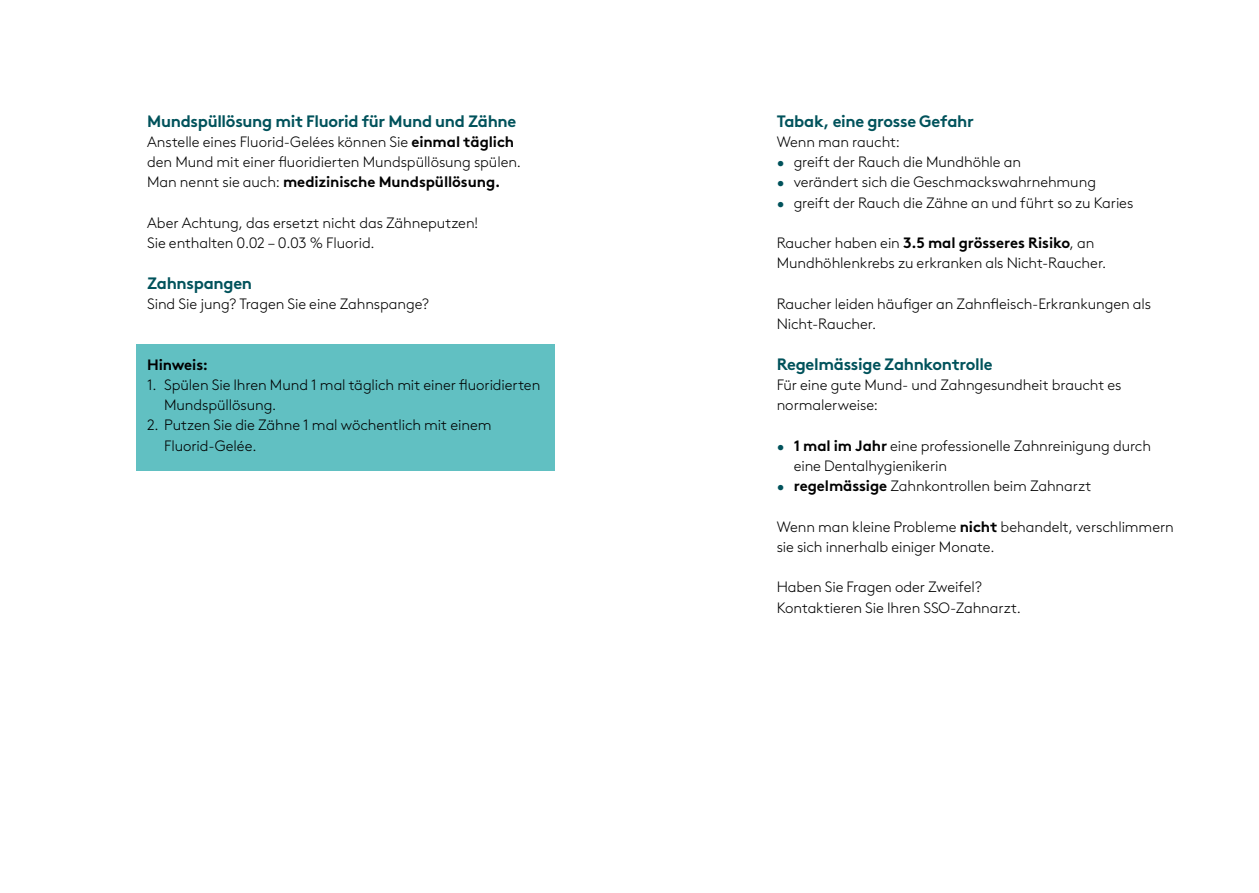
<style>
.page{position:relative;width:1259px;height:893px;background:#fff}
.page>*{position:absolute;margin:0;border:0;box-sizing:border-box;transform-origin:0 0}
.t1{font:700 16.5px "Brown Pro";letter-spacing:-.02em;color:#00525b}
.t2{font:300 15px/20.2px "Brown Pro";letter-spacing:-.005em;color:#000}
.t3{font:700 15px "Brown Pro";letter-spacing:-.01em;color:#000}
.s1{font-weight:700}
.s2{color:#00525b}
</style>
<div class="page">
<div style="left:136px;top:345px;width:419px;height:126px;background:#61c0c2"></div>
<p class="t1" style="left:147px;top:107px;width:371px">Mundspüllösung mit Fluorid für Mund und Zähne</p>
<p class="t2" style="left:147px;top:130px;width:375px">Anstelle eines Fluorid-Gelées können Sie <span class="s1">einmal täglich </span>den Mund mit einer fluoridierten Mundspüllösung spülen.<br>Man nennt sie auch: <span class="s1">medizinische Mundspüllösung.</span></p>
<p class="t2" style="left:147px;top:211px;width:332px">Aber Achtung, das ersetzt nicht das Zähneputzen!<br>Sie enthalten 0.02 – 0.03 % Fluorid.</p>
<p class="t1" style="left:147px;top:269px;width:107px">Zahnspangen</p>
<p class="t2" style="left:147px;top:292px;width:283px">Sind Sie jung? Tragen Sie eine Zahnspange?</p>
<p class="t3" style="left:147px;top:352px;width:63px">Hinweis:</p>
<p class="t2" style="left:164px;top:373px;width:378px;text-indent:-17px">1. Spülen Sie Ihren Mund 1 mal täglich mit einer fluoridierten<br>Mundspüllösung.</p>
<p class="t2" style="left:164px;top:414px;width:329px;text-indent:-17px">2. Putzen Sie die Zähne 1 mal wöchentlich mit einem<br>Fluorid-Gelée.</p>
<p class="t1" style="left:776px;top:107px;width:199px">Tabak, eine grosse Gefahr</p>
<p class="t2" style="left:776px;top:130px;width:125px">Wenn man raucht:</p>
<p class="t2" style="left:776px;top:151px;width:246px"><span class="s2">•</span> greift der Rauch die Mundhöhle an</p>
<p class="t2" style="left:776px;top:171px;width:321px"><span class="s2">•</span> verändert sich die Geschmackswahrnehmung</p>
<p class="t2" style="left:776px;top:191px;width:358px"><span class="s2">•</span> greift der Rauch die Zähne an und führt so zu Karies</p>
<p class="t2" style="left:776px;top:232px;width:331px">Raucher haben ein <span class="s1">3.5 mal grösseres Risiko</span>, an<br>Mundhöhlenkrebs zu erkranken als Nicht-Raucher.</p>
<p class="t2" style="left:776px;top:292px;width:376px">Raucher leiden häufiger an Zahnfleisch-Erkrankungen als<br>Nicht-Raucher.</p>
<p class="t1" style="left:776px;top:350px;width:217px">Regelmässige Zahnkontrolle</p>
<p class="t2" style="left:776px;top:373px;width:346px">Für eine gute Mund- und Zahngesundheit braucht es normalerweise:</p>
<p class="t2" style="left:793px;top:434px;width:359px;text-indent:-17px"><span class="s2">•</span> <span class="s1">1 mal im Jahr</span> eine professionelle Zahnreinigung durch eine Dentalhygienikerin</p>
<p class="t2" style="left:776px;top:475px;width:316px"><span class="s2">•</span> <span class="s1">regelmässige</span> Zahnkontrollen beim Zahnarzt</p>
<p class="t2" style="left:776px;top:515px;width:399px">Wenn man kleine Probleme <span class="s1">nicht</span> behandelt, verschlimmern sie sich innerhalb einiger Monate.</p>
<p class="t2" style="left:776px;top:576px;width:246px">Haben Sie Fragen oder Zweifel?<br>Kontaktieren Sie Ihren SSO-Zahnarzt.</p>
</div>
